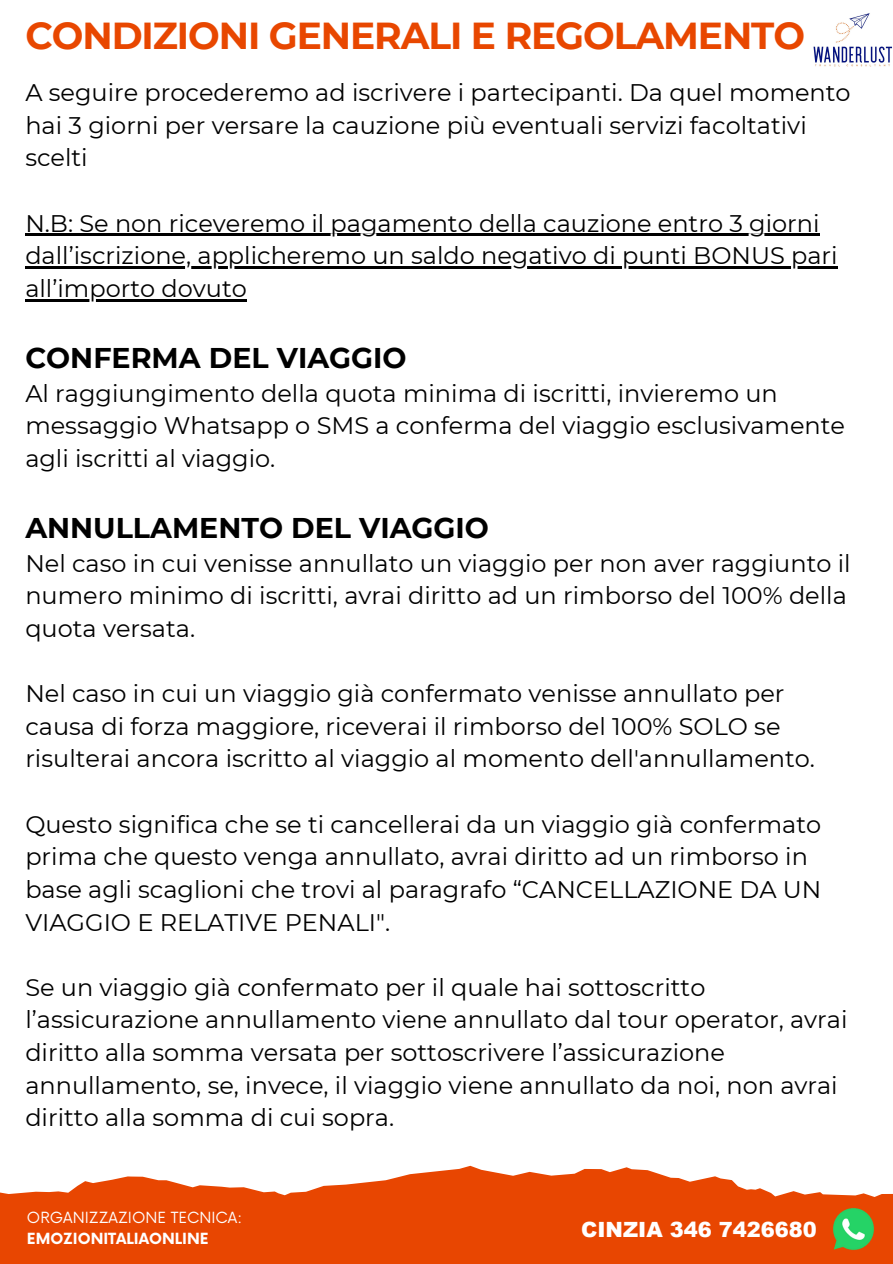
<style>
.page{position:relative;width:893px;height:1264px;background:#fff}
.page>*{position:absolute;margin:0;border:0;box-sizing:border-box;transform-origin:0 0}
.t1{font:700 37.5px "Montserrat";letter-spacing:-.03em;color:#e84700}
.t2{font:700 28.5px "Montserrat";color:#000}
.t3{font:24px/32.5px "Montserrat";color:#000}
.t4{font:900 21px "Arial";color:#fff}
.t5{font:15px "Now";color:#fff}
.t6{font:700 15px "Now";color:#fff}
</style>
<div class="page">
<svg style="left:0;top:1165px;width:892px;height:98px;fill:#e84601"></svg>
<hr style="left:25px;top:234px;width:794px;height:2px;background:#000">
<hr style="left:25px;top:266px;width:812px;height:3px;background:#000">
<hr style="left:25px;top:299px;width:222px;height:2px;background:#000">
<img style="left:832px;top:1207px;width:42px;height:42px">
<img style="left:813px;top:13px;width:79px;height:54px">
<h1 class="t1" style="left:25px;top:12px;width:781px">CONDIZIONI GENERALI E REGOLAMENTO</h1>
<p class="t3" style="left:25px;top:76px;width:826px">A seguire procederemo ad iscrivere i partecipanti. Da quel momento hai 3 giorni per versare la cauzione più eventuali servizi facoltativi scelti</p>
<p class="t3" style="left:25px;top:207px;width:813px">N.B: Se non riceveremo il pagamento della cauzione entro 3 giorni dall’iscrizione, applicheremo un saldo negativo di punti BONUS pari all’importo dovuto</p>
<p class="t2" style="left:25px;top:340px;width:383px">CONFERMA DEL VIAGGIO</p>
<p class="t3" style="left:25px;top:376px;width:821px">Al raggiungimento della quota minima di iscritti, invieremo un messaggio Whatsapp o SMS a conferma del viaggio esclusivamente agli iscritti al viaggio.</p>
<p class="t2" style="left:25px;top:510px;width:465px">ANNULLAMENTO DEL VIAGGIO</p>
<p class="t3" style="left:25px;top:546px;width:826px">Nel caso in cui venisse annullato un viaggio per non aver raggiunto il numero minimo di iscritti, avrai diritto ad un rimborso del 100% della quota versata.</p>
<p class="t3" style="left:25px;top:677px;width:791px">Nel caso in cui un viaggio già confermato venisse annullato per causa di forza maggiore, riceverai il rimborso del 100% SOLO se risulterai ancora iscritto al viaggio al momento dell'annullamento.</p>
<p class="t3" style="left:25px;top:807px;width:797px">Questo significa che se ti cancellerai da un viaggio già confermato prima che questo venga annullato, avrai diritto ad un rimborso in base agli scaglioni che trovi al paragrafo “CANCELLAZIONE DA UN VIAGGIO E RELATIVE PENALI".</p>
<p class="t3" style="left:25px;top:970px;width:823px">Se un viaggio già confermato per il quale hai sottoscritto l’assicurazione annullamento viene annullato dal tour operator, avrai diritto alla somma versata per sottoscrivere l’assicurazione annullamento, se, invece, il viaggio viene annullato da noi, non avrai diritto alla somma di cui sopra.</p>
<p class="t5" style="left:27px;top:1209px;width:216px">ORGANIZZAZIONE TECNICA:</p>
<p class="t6" style="left:27px;top:1229px;width:183px">EMOZIONITALIAONLINE</p>
<p class="t4" style="left:581px;top:1214px;width:237px">CINZIA 346 7426680</p>
</div>
